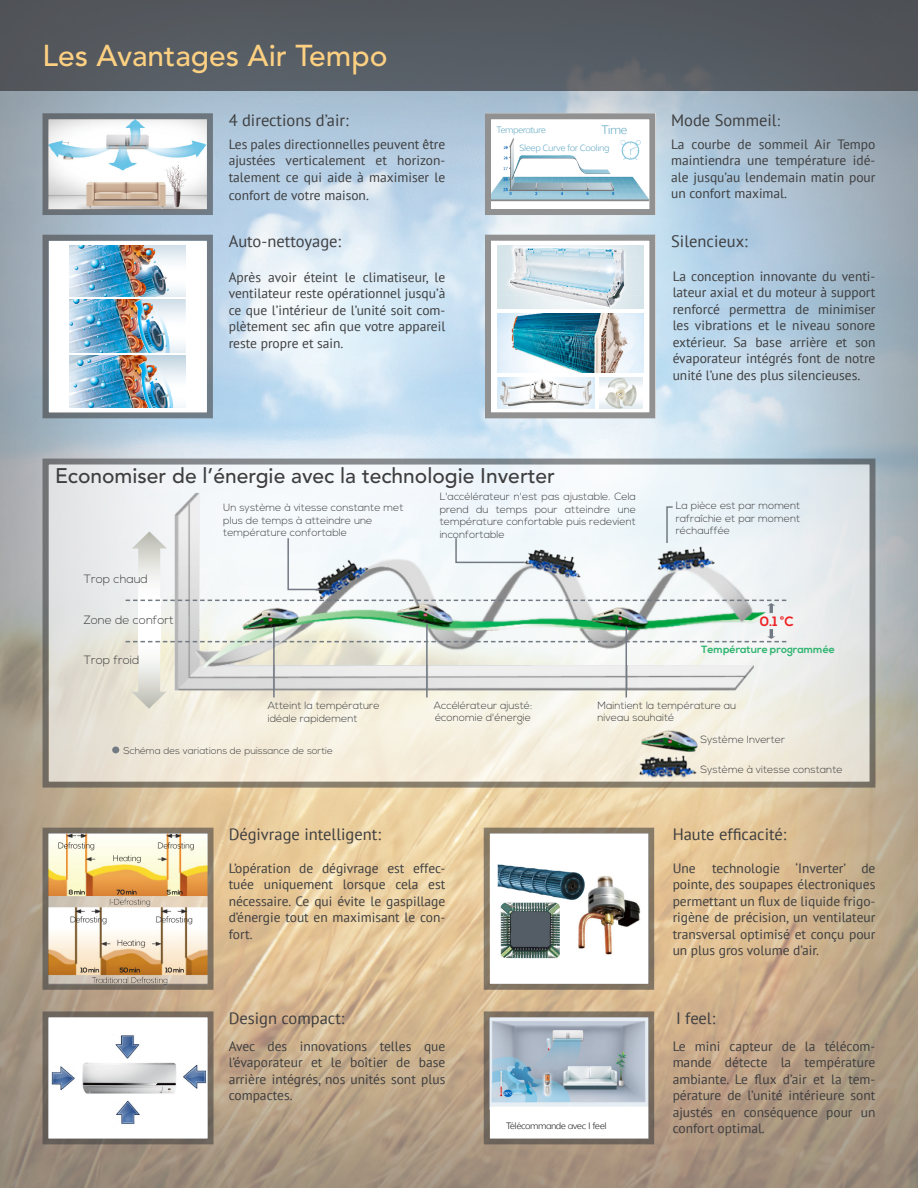
<style>
.page{position:relative;width:918px;height:1188px;background:#fff}
.page>*{position:absolute;margin:0;border:0;box-sizing:border-box;transform-origin:0 0}
.t1{font:500 30px "Avenir LT Std";color:#fed182}
.t2{font:500 21px "Avenir LT Std";color:#3e3e3f}
.t3{font:16.5px "PT Sans";color:#3e3e3f}
.t4{font:13.5px/16.5px "PT Sans";color:#3e3e3f;text-align:justify}
.t5{font:700 13.5px "Nexa";color:#ee2123}
.t6{font:300 12px "Nexa";color:#3e3e3f}
.t7{font:300 12px "Muli";color:#69acc5}
.t8{font:300 10.5px/12.6px "Nexa";color:#3e3e3f}
.t9{font:700 10.5px "Nexa";color:#2fb570}
.t10{font:300 9.75px "Nexa";color:#3e3e3f}
.t11{font:300 9px "Muli";letter-spacing:-.05em;color:#69acc5}
.t12{font:300 9px "Muli";letter-spacing:-.05em;color:#231f20}
.s1{font-size:15px}
</style>
<div class="page">
<img style="left:0;top:91px;width:918px;height:1097px">
<div style="left:49px;top:464px;width:821px;height:318px;background:linear-gradient(to bottom,#dfe5eb,#e3ddd2)"></div>
<div style="left:49px;top:241px;width:158px;height:171px;background:#fff"></div>
<svg style="left:485px;top:235px;width:170px;height:183px"></svg>
<svg style="left:485px;top:113px;width:170px;height:102px"></svg>
<div style="left:490px;top:1018px;width:158px;height:120px;background:#fff"></div>
<img style="left:50px;top:120px;width:156px;height:88px">
<img style="left:69px;top:245px;width:117px;height:51px">
<img style="left:492px;top:138px;width:156px;height:64px">
<img style="left:600px;top:377px;width:43px;height:32px">
<img style="left:50px;top:1018px;width:157px;height:119px">
<img style="left:491px;top:835px;width:156px;height:148px">
<img style="left:491px;top:1018px;width:156px;height:89px">
<img style="left:497px;top:245px;width:146px;height:64px">
<img style="left:497px;top:313px;width:146px;height:59px">
<img style="left:497px;top:377px;width:97px;height:32px">
<img style="left:50px;top:835px;width:157px;height:148px">
<img style="left:69px;top:300px;width:117px;height:52px">
<img style="left:69px;top:356px;width:117px;height:52px">
<div style="left:43px;top:459px;width:832px;height:329px;border:6px solid #3e3e3f"></div>
<img style="left:69px;top:458px;width:777px;height:329px">
<div style="left:138px;top:599px;width:22px;height:42px;background:#fff"></div>
<hr style="left:426px;top:624px;width:2px;height:73px;background:#727a83">
<hr style="left:626px;top:626px;width:1px;height:71px;background:#727a83">
<hr style="left:273px;top:627px;width:2px;height:70px;background:#727a83">
<div style="left:112px;top:747px;width:7px;height:6px;background:#727a83;border-radius:50%"></div>
<svg style="left:126px;top:506px;width:660px;height:107px"></svg>
<svg style="left:126px;top:629px;width:660px;height:80px"></svg>
<div style="left:484px;top:1011px;width:170px;height:133px;border:6px solid #3e3e3f"></div>
<div style="left:43px;top:235px;width:170px;height:183px;border:6px solid #3e3e3f"></div>
<div style="left:43px;top:113px;width:170px;height:102px;border:6px solid #3e3e3f"></div>
<div style="left:43px;top:828px;width:171px;height:162px;border:6px solid #3e3e3f"></div>
<div style="left:43px;top:1011px;width:171px;height:133px;border:6px solid #3e3e3f"></div>
<div style="left:0;top:0;width:918px;height:91px;background:#545a60"></div>
<p class="t1" style="left:43px;top:38px;width:347px">Les Avantages Air Tempo</p>
<p class="t3" style="left:229px;top:109px;width:122px">4 directions d’air:</p>
<p class="t3" style="left:671px;top:109px;width:110px">Mode Sommeil<span class="s1">:</span></p>
<p class="t7" style="left:601px;top:123px;width:28px">Time</p>
<p class="t11" style="left:497px;top:124px;width:51px">Temperature</p>
<p class="t11" style="left:519px;top:142px;width:92px">Sleep Curve for Cooling</p>
<p class="t4" style="left:229px;top:135px;width:218px">Les pales directionnelles peuvent être ajustées verticalement et horizon&shy;talement ce qui aide à maximiser le</p>
<p class="t4" style="left:229px;top:186px;width:142px">confort de votre maison.</p>
<p class="t4" style="left:671px;top:135px;width:206px">La courbe de sommeil Air Tempo maintiendra une température idé&shy;ale jusqu’au lendemain matin pour un confort maximal.</p>
<p class="t3" style="left:229px;top:231px;width:114px">Auto-nettoyage:</p>
<p class="t3" style="left:671px;top:231px;width:78px">Silencieux:</p>
<p class="t4" style="left:229px;top:268px;width:218px">Après avoir éteint le climatiseur, le ventilateur reste opérationnel jusqu’à ce que l’intérieur de l’unité soit com&shy;plètement sec afin que votre appareil reste propre et sain.</p>
<p class="t2" style="left:55px;top:464px;width:501px">Economiser de l’énergie avec la technologie Inverter</p>
<p class="t4" style="left:673px;top:267px;width:204px">La conception innovante du venti&shy;lateur axial et du moteur à support renforcé permettra de minimiser les vibrations et le niveau sonore extérieur. Sa base arrière et son évaporateur intégrés font de notre unité l’une des plus silencieuses.</p>
<p class="t6" style="left:84px;top:571px;width:66px">Trop chaud</p>
<p class="t6" style="left:84px;top:613px;width:92px">Zone de confort</p>
<p class="t6" style="left:84px;top:653px;width:57px">Trop froid</p>
<p class="t8" style="left:223px;top:502px;width:182px">Un système à vitesse constante met plus de temps à atteindre une température confortable</p>
<p class="t8" style="left:440px;top:491px;width:198px;text-align:justify">L'accélérateur n'est pas ajustable. Cela prend du temps pour atteindre une température confortable puis redevient inconfortable</p>
<p class="t8" style="left:676px;top:500px;width:126px;text-align:justify">La pièce est par moment rafraîchie et par moment réchauffée</p>
<p class="t8" style="left:268px;top:700px;width:113px">Atteint la température idéale rapidement</p>
<p class="t8" style="left:434px;top:699px;width:100px">Accélérateur ajusté: économie d'énergie</p>
<p class="t5" style="left:760px;top:614px;width:35px">0.1 °C</p>
<p class="t9" style="left:701px;top:644px;width:135px">Température programmée</p>
<p class="t8" style="left:598px;top:699px;width:140px">Maintient la température au niveau souhaité</p>
<p class="t10" style="left:124px;top:745px;width:211px">Schéma des variations de puissance de sortie</p>
<p class="t8" style="left:700px;top:733px;width:86px">Système Inverter</p>
<p class="t8" style="left:700px;top:764px;width:144px">Système à vitesse constante</p>
<p class="t3" style="left:229px;top:824px;width:154px">Dégivrage intelligent:</p>
<p class="t3" style="left:673px;top:824px;width:115px">Haute efficacité:</p>
<p class="t4" style="left:229px;top:859px;width:218px">L’opération de dégivrage est effec&shy;tuée uniquement lorsque cela est nécessaire. Ce qui évite le gaspillage d’énergie tout en maximisant le con&shy;fort.</p>
<p class="t3" style="left:229px;top:1007px;width:117px">Design compact:</p>
<p class="t4" style="left:229px;top:1037px;width:218px">Avec des innovations telles que l’évaporateur et le boîtier de base arrière intégrés, nos unités sont plus compactes.</p>
<p class="t12" style="left:506px;top:1120px;width:102px">Télécommande avec I feel</p>
<p class="t4" style="left:673px;top:859px;width:204px">Une technologie ‘Inverter’ de pointe, des soupapes électroniques permettant un flux de liquide frigo&shy;rigène de précision, un ventilateur transversal optimisé et conçu pour un plus gros volume d’air.</p>
<p class="t3" style="left:676px;top:1007px;width:41px">I feel:</p>
<p class="t4" style="left:673px;top:1037px;width:204px">Le mini capteur de la télécom&shy;mande détecte la température ambiante. Le flux d’air et la tem&shy;pérature de l’unité intérieure sont ajustés en conséquence pour un confort optimal.</p>
</div>
